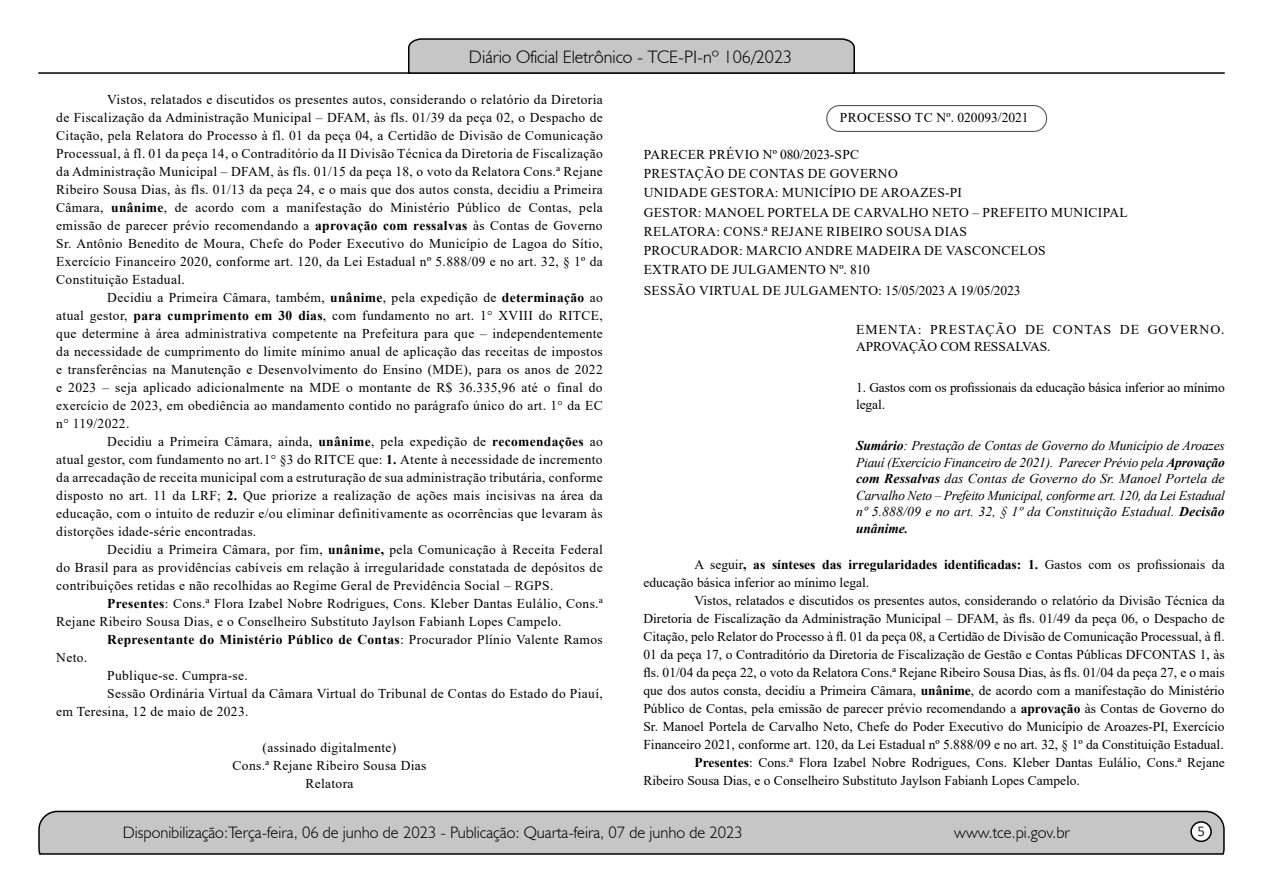
<style>
.page{position:relative;width:1263px;height:893px;background:#fff}
.page>*{position:absolute;margin:0;border:0;box-sizing:border-box;transform-origin:0 0}
.t1{font:300 18px "Humanist 521 BT";color:#000}
.t2{font:300 16.5px "Humanist 521 BT";color:#000}
.t3{font:15px "Calibri";color:#212d4c}
.t4{font:13.5px/18px "Times New Roman";color:#000;text-align:justify}
.t5{font:13.5px/19.2px "Times New Roman";letter-spacing:.025em;color:#000}
.t6{font:italic 13.5px/16.5px "Times New Roman";letter-spacing:.005em;color:#000;text-align:justify}
.t7{font:700 13.5px "Times New Roman";letter-spacing:.025em;color:#000}
.t8{font:13.5px/16.5px "Times New Roman";letter-spacing:.065em;color:#000}
.t9{font:13.5px "Times New Roman";letter-spacing:.02em;color:#000}
.s1{font-weight:700}
.s2{font-weight:400}
</style>
<div class="page">
<svg style="left:38px;top:810px;width:1187px;height:45px;background:#b9b9b9"></svg>
<div style="left:1191px;top:822px;width:20px;height:19px;background:#fff;border-radius:50%"></div>
<div style="left:1190px;top:821px;width:22px;height:21px;border:2px solid #000;border-radius:50%"></div>
<hr style="left:38px;top:72px;width:1187px;height:2px;background:#000">
<svg style="left:407px;top:38px;width:449px;height:36px;background:#b4b4b4"></svg>
<div style="left:826px;top:105px;width:221px;height:27px;border:1px solid #575756;border-radius:13px"></div>
<h1 class="t1" style="left:469px;top:46px;width:325px">Diário Oficial Eletrônico - TCE-PI-nº 106/2023</h1>
<p class="t4" style="left:56px;top:90px;width:548px;text-indent:51px">Vistos, relatados e discutidos os presentes autos, considerando o relatório da Diretoria de Fiscalização da Administração Municipal – DFAM, às fls. 01/39 da peça 02, o Despacho de Citação, pela Relatora do Processo à fl. 01 da peça 04, a Certidão de Divisão de Comunicação Processual, à fl. 01 da peça 14, o Contraditório da II Divisão Técnica da Diretoria de Fiscalização da Administração Municipal – DFAM, às fls. 01/15 da peça 18, o voto da Relatora Cons.ª Rejane Ribeiro Sousa Dias, às fls. 01/13 da peça 24, e o mais que dos autos consta, decidiu a Primeira Câmara, <span class="s1">unânime</span>, de acordo com a manifestação do Ministério Público de Contas, pela emissão de parecer prévio recomendando a <span class="s1">aprovação com ressalvas</span> às Contas de Governo Sr. Antônio Benedito de Moura, Chefe do Poder Executivo do Município de Lagoa do Sítio, Exercício Financeiro 2020, conforme art. 120, da Lei Estadual nº 5.888/09 e no art. 32, § 1º da Constituição Estadual.</p>
<p class="t4" style="left:56px;top:288px;width:548px;text-indent:51px">Decidiu a Primeira Câmara, também, <span class="s1">unânime</span>, pela expedição de <span class="s1">determinação</span> ao atual gestor, <span class="s1">para cumprimento em 30 dias</span>, com fundamento no art. 1° XVIII do RITCE, que determine à área administrativa competente na Prefeitura para que – independentemente da necessidade de cumprimento do limite mínimo anual de aplicação das receitas de impostos e transferências na Manutenção e Desenvolvimento do Ensino (MDE), para os anos de 2022 e 2023 – seja aplicado adicionalmente na MDE o montante de R$ 36.335,96 até o final do exercício de 2023, em obediência ao mandamento contido no parágrafo único do art. 1° da EC n° 119/2022.</p>
<p class="t4" style="left:56px;top:432px;width:548px;text-indent:51px">Decidiu a Primeira Câmara, ainda, <span class="s1">unânime</span>, pela expedição de <span class="s1">recomendações</span> ao atual gestor, com fundamento no art.1° §3 do RITCE que: <span class="s1">1.</span> Atente à necessidade de incremento da arrecadação de receita municipal com a estruturação de sua administração tributária, conforme disposto no art. 11 da LRF; <span class="s1">2.</span> Que priorize a realização de ações mais incisivas na área da educação, com o intuito de reduzir e/ou eliminar definitivamente as ocorrências que levaram às distorções idade-série encontradas.</p>
<p class="t4" style="left:56px;top:540px;width:548px;text-indent:51px">Decidiu a Primeira Câmara, por fim, <span class="s1">unânime,</span> pela Comunicação à Receita Federal do Brasil para as providências cabíveis em relação à irregularidade constatada de depósitos de contribuições retidas e não recolhidas ao Regime Geral de Previdência Social – RGPS.</p>
<p class="t5" style="left:56px;top:594px;width:548px;line-height:18px;text-indent:51px"><span class="s1">Presentes</span>: Cons.ª Flora Izabel Nobre Rodrigues, Cons. Kleber Dantas Eulálio, Cons.ª<br>Rejane Ribeiro Sousa Dias, e o Conselheiro Substituto Jaylson Fabianh Lopes Campelo.</p>
<p class="t7" style="left:107px;top:629px;width:497px">Representante do Ministério Público de Contas<span class="s2">: Procurador Plínio Valente Ramos</span></p>
<p class="t4" style="left:56px;top:648px;width:32px">Neto.</p>
<p class="t5" style="left:107px;top:665px;width:142px">Publique-se. Cumpra-se.</p>
<p class="t5" style="left:107px;top:683px;width:497px">Sessão Ordinária Virtual da Câmara Virtual do Tribunal de Contas do Estado do Piauí,</p>
<p class="t5" style="left:56px;top:701px;width:194px">em Teresina, 12 de maio de 2023.</p>
<p class="t5" style="left:233px;top:738px;width:195px;line-height:18px;text-align:center">(assinado digitalmente)<br>Cons.ª Rejane Ribeiro Sousa Dias<br>Relatora</p>
<p class="t9" style="left:840px;top:108px;width:190px">PROCESSO TC Nº. 020093/2021</p>
<p class="t5" style="left:644px;top:144px;width:485px">PARECER PRÉVIO Nº 080/2023-SPC<br>PRESTAÇÃO DE CONTAS DE GOVERNO<br>UNIDADE GESTORA: MUNICÍPIO DE AROAZES-PI<br>GESTOR: MANOEL PORTELA DE CARVALHO NETO – PREFEITO MUNICIPAL RELATORA: CONS.ª REJANE RIBEIRO SOUSA DIAS<br>PROCURADOR: MARCIO ANDRE MADEIRA DE VASCONCELOS<br>EXTRATO DE JULGAMENTO Nº. 810</p>
<p class="t5" style="left:644px;top:281px;width:378px">SESSÃO VIRTUAL DE JULGAMENTO: 15/05/2023 A 19/05/2023</p>
<p class="t8" style="left:856px;top:321px;width:370px">EMENTA: PRESTAÇÃO DE CONTAS DE GOVERNO.<br>APROVAÇÃO COM RESSALVAS.</p>
<p class="t4" style="left:856px;top:379px;width:370px;line-height:16.5px">1. Gastos com os profissionais da educação básica inferior ao mínimo legal.</p>
<p class="t6" style="left:856px;top:437px;width:370px"><span class="s1">Sumário</span>: Prestação de Contas de Governo do Município de Aroazes Piauí (Exercício Financeiro de 2021). Parecer Prévio pela <span class="s1">Aprovação com Ressalvas</span> das Contas de Governo do Sr. Manoel Portela de Carvalho Neto – Prefeito Municipal, conforme art. 120, da Lei Estadual nº 5.888/09 e no art. 32, § 1º da Constituição Estadual. <span class="s1">Decisão unânime.</span></p>
<p class="t4" style="left:643px;top:555px;width:583px;text-indent:51px">A seguir<span class="s1">, as sínteses das irregularidades identificadas: 1.</span> Gastos com os profissionais da educação básica inferior ao mínimo legal.</p>
<p class="t4" style="left:694px;top:591px;width:532px">Vistos, relatados e discutidos os presentes autos, considerando o relatório da Divisão Técnica da</p>
<p class="t4" style="left:643px;top:609px;width:583px">Diretoria de Fiscalização da Administração Municipal – DFAM, às fls. 01/49 da peça 06, o Despacho de</p>
<p class="t4" style="left:643px;top:627px;width:583px">Citação, pelo Relator do Processo à fl. 01 da peça 08, a Certidão de Divisão de Comunicação Processual, à fl.</p>
<p class="t4" style="left:643px;top:645px;width:583px">01 da peça 17, o Contraditório da Diretoria de Fiscalização de Gestão e Contas Públicas DFCONTAS 1, às</p>
<p class="t4" style="left:643px;top:663px;width:583px">fls. 01/04 da peça 22, o voto da Relatora Cons.ª Rejane Ribeiro Sousa Dias, às fls. 01/04 da peça 27, e o mais</p>
<p class="t4" style="left:643px;top:681px;width:583px">que dos autos consta, decidiu a Primeira Câmara, <span class="s1">unânime</span>, de acordo com a manifestação do Ministério</p>
<p class="t4" style="left:643px;top:699px;width:583px">Público de Contas, pela emissão de parecer prévio recomendando a <span class="s1">aprovação</span> às Contas de Governo do</p>
<p class="t4" style="left:643px;top:717px;width:583px">Sr. Manoel Portela de Carvalho Neto, Chefe do Poder Executivo do Município de Aroazes-PI, Exercício</p>
<p class="t4" style="left:643px;top:735px;width:582px">Financeiro 2021, conforme art. 120, da Lei Estadual nº 5.888/09 e no art. 32, § 1º da Constituição Estadual.</p>
<p class="t4" style="left:694px;top:753px;width:532px"><span class="s1">Presentes</span>: Cons.ª Flora Izabel Nobre Rodrigues, Cons. Kleber Dantas Eulálio, Cons.ª Rejane</p>
<p class="t4" style="left:643px;top:771px;width:438px">Ribeiro Sousa Dias, e o Conselheiro Substituto Jaylson Fabianh Lopes Campelo.</p>
<p class="t2" style="left:123px;top:822px;width:622px">Disponibilização:Terça-feira, 06 de junho de 2023 - Publicação: Quarta-feira, 07 de junho de 2023</p>
<p class="t2" style="left:954px;top:822px;width:117px">www.tce.pi.gov.br</p>
<p class="t3" style="left:1197px;top:821px;width:9px">5</p>
</div>
